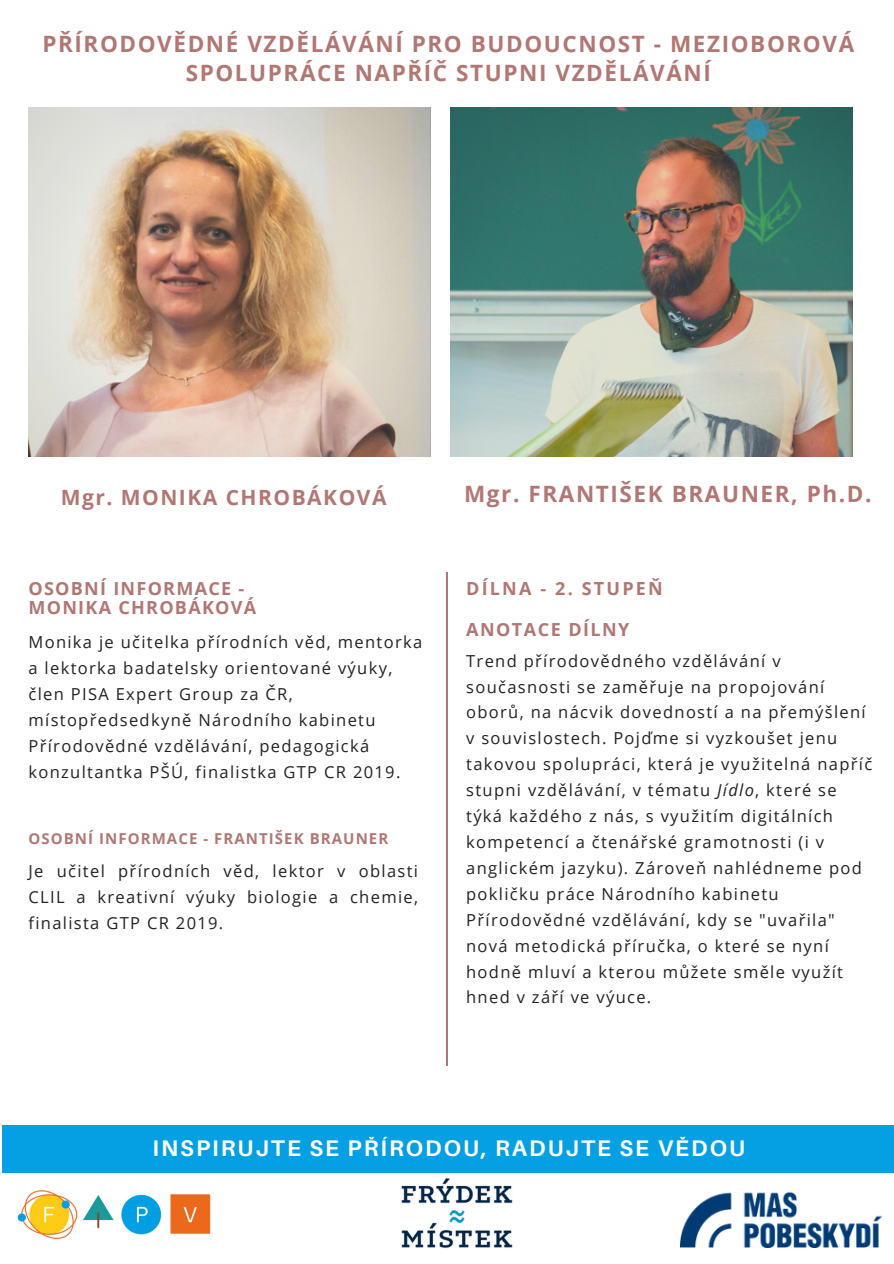
<style>
.page{position:relative;width:894px;height:1264px;background:#fff}
.page>*{position:absolute;margin:0;border:0;box-sizing:border-box;transform-origin:0 0}
.t1{font:700 22.65px "Aileron";letter-spacing:.09em;color:#fff}
.t2{font:700 22.5px/29.2px "Open Sans";letter-spacing:.07em;color:#b27773;text-align:center}
.t3{font:700 21px "Open Sans";letter-spacing:.07em;color:#b27773}
.t4{font:700 18px "Open Sans";letter-spacing:.07em;color:#b27773}
.t5{font:700 18px "Open Sans";letter-spacing:.12em;color:#b27773}
.t6{font:16.5px/26px "Open Sans";letter-spacing:.08em;color:#222}
.t7{font:700 15px "Open Sans";letter-spacing:.07em;color:#b27773}
.s1{font-style:italic}
</style>
<div class="page">
<hr style="left:446px;top:572px;width:1px;height:493px;background:#b27773">
<div style="left:3px;top:1125px;width:890px;height:47px;background:#04a0e3"></div>
<img style="left:450px;top:108px;width:402px;height:349px">
<img style="left:28px;top:108px;width:402px;height:349px">
<img style="left:17px;top:1190px;width:194px;height:49px">
<img style="left:401px;top:1178px;width:112px;height:71px">
<img style="left:680px;top:1191px;width:202px;height:56px">
<p class="t2" style="left:42px;top:28px;width:813px">PŘÍRODOVĚDNÉ VZDĚLÁVÁNÍ PRO BUDOUCNOST - MEZIOBOROVÁ<br>SPOLUPRÁCE NAPŘÍČ STUPNI VZDĚLÁVÁNÍ</p>
<p class="t3" style="left:61px;top:482px;width:327px">Mgr. MONIKA CHROBÁKOVÁ</p>
<p class="t2" style="left:464px;top:479px;width:409px">Mgr. FRANTIŠEK BRAUNER, Ph.D.</p>
<p class="t4" style="left:28px;top:575px;width:217px">OSOBNÍ INFORMACE -</p>
<p class="t4" style="left:28px;top:594px;width:229px">MONIKA CHROBÁKOVÁ</p>
<p class="t6" style="left:28px;top:628px;width:395px">Monika je učitelka přírodních věd, mentorka a lektorka badatelsky orientované výuky, člen PISA Expert Group za ČR, místopředsedkyně Národního kabinetu Přírodovědné vzdělávání, pedagogická konzultantka PŠÚ, finalistka GTP CR 2019.</p>
<p class="t7" style="left:28px;top:828px;width:361px">OSOBNÍ INFORMACE - FRANTIŠEK BRAUNER</p>
<p class="t6" style="left:28px;top:857px;width:391px;text-align:justify">Je učitel přírodních věd, lektor v oblasti CLIL a kreativní výuky biologie a chemie, finalista GTP CR 2019.</p>
<p class="t5" style="left:466px;top:575px;width:198px">DÍLNA - 2. STUPEŇ</p>
<p class="t4" style="left:466px;top:617px;width:165px">ANOTACE DÍLNY</p>
<p class="t6" style="left:466px;top:647px;width:407px">Trend přírodovědného vzdělávání v současnosti se zaměřuje na propojování oborů, na nácvik dovedností a na přemýšlení v souvislostech. Pojďme si vyzkoušet jenu takovou spolupráci, která je využitelná napříč stupni vzdělávání, v tématu <span class="s1">Jídlo</span>, které se týká každého z nás, s využitím digitálních kompetencí a čtenářské gramotnosti (i v anglickém jazyku). Zároveň nahlédneme pod pokličku práce Národního kabinetu Přírodovědné vzdělávání, kdy se "uvařila" nová metodická příručka, o které se nyní hodně mluví a kterou můžete směle využít hned v září ve výuce.</p>
<p class="t1" style="left:152px;top:1134px;width:594px">INSPIRUJTE SE PŘÍRODOU, RADUJTE SE VĚDOU</p>
</div>
